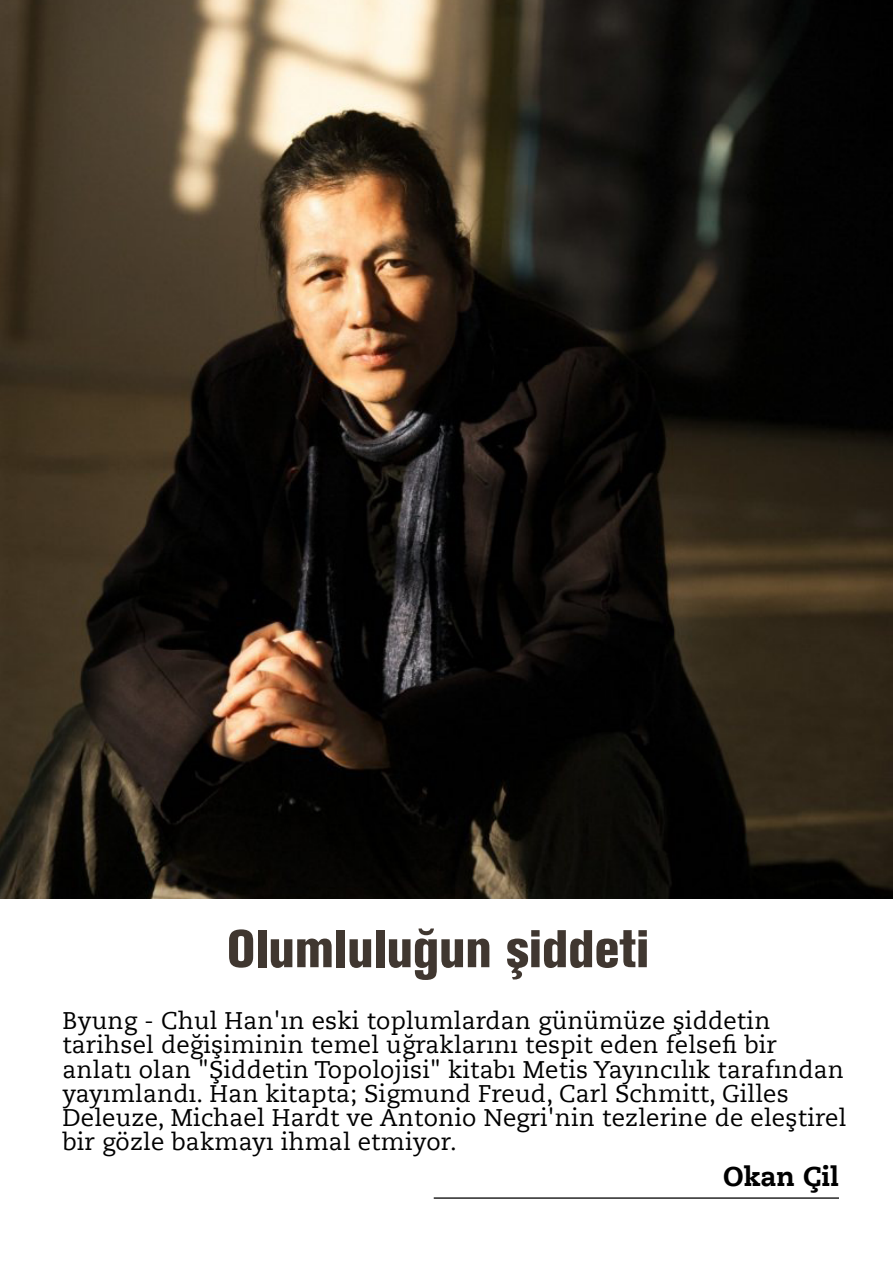
<style>
.page{position:relative;width:893px;height:1263px;background:#fff}
.page>*{position:absolute;margin:0;border:0;box-sizing:border-box;transform-origin:0 0}
.t1{font:52.5px "Akzidenz Grotesk BE Extracondense";color:#403730}
.t2{font:700 27px "Caecilia LT Std Roman";color:#000}
.t3{font:24px/24px "Caecilia LT Std Roman";letter-spacing:.01em;color:#000}
</style>
<div class="page">
<img style="left:0;top:0;width:893px;height:898px">
<hr style="left:434px;top:1197px;width:405px;height:2px;background:#000">
<h1 class="t1" style="left:227px;top:918px;width:424px">Olumluluğun şiddeti</h1>
<p class="t3" style="left:62px;top:1009px;width:785px">Byung - Chul Han'ın eski toplumlardan günümüze şiddetin tarihsel değişiminin temel uğraklarını tespit eden felsefi bir anlatı olan "Şiddetin Topolojisi" kitabı Metis Yayıncılık tarafından yayımlandı. Han kitapta; Sigmund Freud, Carl Schmitt, Gilles Deleuze, Michael Hardt ve Antonio Negri'nin tezlerine de eleştirel bir gözle bakmayı ihmal etmiyor.</p>
<p class="t2" style="left:723px;top:1159px;width:117px">Okan Çil</p>
</div>
